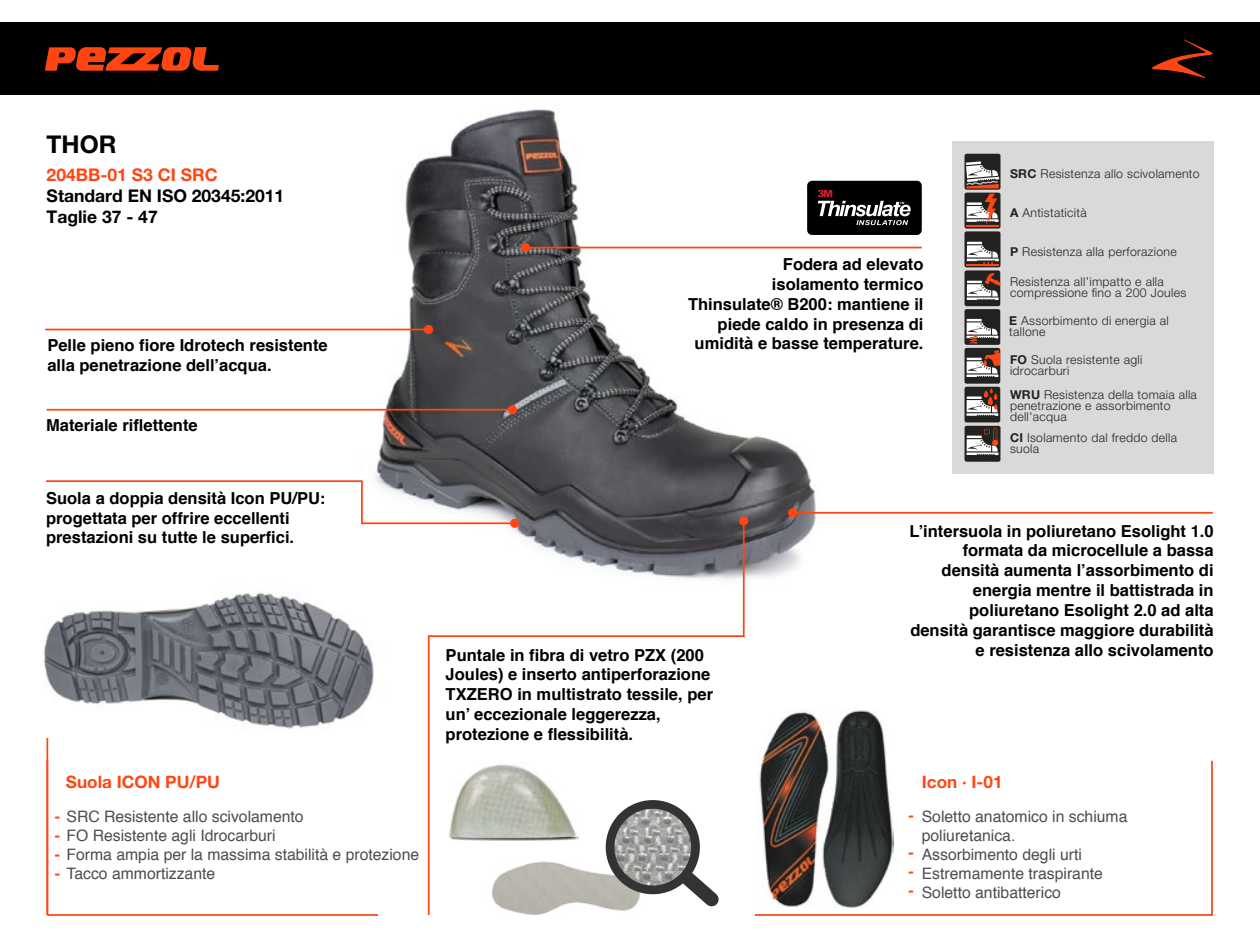
<style>
.page{position:relative;width:1260px;height:945px;background:#fff}
.page>*{position:absolute;margin:0;border:0;box-sizing:border-box;transform-origin:0 0}
.t1{font:700 24.5px "Helvetica Neue LT Std";color:#000}
.t2{font:700 17.5px/21px "Helvetica Neue LT Std";color:#000}
.t3{font:700 17.5px "Helvetica Neue LT Std";color:#ff4612}
.t4{font:700 17.15px "Helvetica Neue LT Std";color:#ff4612}
.t5{font:700 16.62px/19.8px "Helvetica";color:#000}
.t6{font:15.75px/18.9px "Helvetica";color:#4d4d4d}
.t7{font:700 15.75px/18.9px "Helvetica";color:#ff4612;text-align:justify}
.t8{font:300 12.25px/11px "Helvetica Neue LT Std";letter-spacing:.025em;color:#222221}
.s1{font-weight:700;color:#ff4612}
.s2{font-weight:700}
</style>
<div class="page">
<img style="left:338px;top:104px;width:517px;height:474px">
<hr style="left:47px;top:409px;width:466px;height:2px;background:#ff4612">
<div style="left:508px;top:405px;width:9px;height:9px;background:#ff4612;border-radius:50%"></div>
<hr style="left:525px;top:247px;width:397px;height:1px;background:#ff4612">
<div style="left:521px;top:243px;width:9px;height:9px;background:#ff4612;border-radius:50%"></div>
<hr style="left:45px;top:329px;width:384px;height:1px;background:#ff4612">
<div style="left:424px;top:325px;width:9px;height:9px;background:#ff4612;border-radius:50%"></div>
<div style="left:807px;top:181px;width:115px;height:54px;background:#010000;border-radius:5px"></div>
<svg style="left:818px;top:190px;width:93px;height:35px"></svg>
<img style="left:43px;top:592px;width:331px;height:137px">
<div style="left:0;top:23px;width:1260px;height:72px;background:#000"></div>
<svg style="left:45px;top:47px;width:174px;height:24px;background:#af2f0c"></svg>
<svg style="left:1152px;top:39px;width:61px;height:39px;background:#340e03"></svg>
<svg style="left:46px;top:479px;width:471px;height:46px"></svg>
<hr style="left:46px;top:738px;width:2px;height:177px;background:#ff4612">
<svg style="left:754px;top:760px;width:459px;height:156px"></svg>
<hr style="left:47px;top:914px;width:331px;height:2px;background:#ff4612">
<svg style="left:427px;top:519px;width:319px;height:396px"></svg>
<div style="left:739px;top:516px;width:9px;height:10px;background:#ff4612;border-radius:50%"></div>
<img style="left:448px;top:762px;width:130px;height:80px">
<img style="left:484px;top:852px;width:109px;height:62px">
<svg style="left:593px;top:787px;width:138px;height:128px"></svg>
<img style="left:756px;top:710px;width:138px;height:197px">
<hr style="left:792px;top:512px;width:421px;height:2px;background:#ff4612">
<div style="left:788px;top:508px;width:9px;height:9px;background:#ff4612;border-radius:50%"></div>
<div style="left:953px;top:141px;width:261px;height:333px;background:#d9d9d9"></div>
<div style="left:965px;top:193px;width:36px;height:36px;background:linear-gradient(to right,#222221,#222221);border-radius:2px"></div>
<hr style="left:966px;top:225px;width:33px;height:2px;background:#ff4612">
<svg style="left:967px;top:194px;width:32px;height:31px"></svg>
<div style="left:965px;top:231px;width:36px;height:36px;background:#222221;border-radius:2px"></div>
<hr style="left:966px;top:265px;width:33px;height:1px;background:#ff4612">
<svg style="left:967px;top:242px;width:32px;height:23px"></svg>
<div style="left:965px;top:270px;width:35px;height:36px;background:#222221;border-radius:2px"></div>
<svg style="left:967px;top:273px;width:33px;height:27px"></svg>
<div style="left:965px;top:309px;width:35px;height:36px;background:#222221;border-radius:2px"></div>
<svg style="left:966px;top:319px;width:32px;height:25px"></svg>
<div style="left:965px;top:387px;width:35px;height:35px;background:#222221;border-radius:2px"></div>
<svg style="left:967px;top:389px;width:31px;height:27px"></svg>
<div style="left:965px;top:348px;width:35px;height:36px;background:#222221;border-radius:2px"></div>
<svg style="left:967px;top:350px;width:33px;height:27px"></svg>
<div style="left:965px;top:154px;width:36px;height:36px;background:#222221;border-radius:2px"></div>
<svg style="left:965px;top:161px;width:34px;height:27px"></svg>
<div style="left:965px;top:426px;width:36px;height:36px;background:#222221;border-radius:2px"></div>
<svg style="left:967px;top:428px;width:31px;height:27px"></svg>
<h1 class="t1" style="left:47px;top:129px;width:71px">THOR</h1>
<p class="t3" style="left:47px;top:164px;width:173px">204BB-01 S3 CI SRC</p>
<p class="t2" style="left:47px;top:185px;width:239px">Standard EN ISO 20345:2011<br>Taglie 37 - 47</p>
<p class="t5" style="left:47px;top:336px;width:282px">Pelle pieno fiore Idrotech resistente alla penetrazione dell’acqua.</p>
<p class="t5" style="left:46px;top:415px;width:153px">Materiale riflettente</p>
<p class="t5" style="left:46px;top:488px;width:281px">Suola a doppia densità Icon PU/PU: progettata per offrire eccellenti prestazioni su tutte le superfici.</p>
<p class="t4" style="left:66px;top:771px;width:155px">Suola ICON PU/PU</p>
<p class="t6" style="left:55px;top:808px;width:251px"><span class="s1">-</span> SRC Resistente allo scivolamento</p>
<p class="t6" style="left:55px;top:827px;width:223px"><span class="s1">-</span> FO Resistente agli Idrocarburi</p>
<p class="t6" style="left:55px;top:846px;width:366px"><span class="s1">-</span> Forma ampia per la massima stabilità e protezione</p>
<p class="t6" style="left:55px;top:865px;width:162px"><span class="s1">-</span> Tacco ammortizzante</p>
<p class="t5" style="left:688px;top:254px;width:237px;text-align:right">Fodera ad elevato<br>isolamento termico<br>Thinsulate® B200: mantiene il piede caldo in presenza di umidità e basse temperature.</p>
<p class="t8" style="left:1010px;top:167px;width:191px"><span class="s2">SRC</span> Resistenza allo scivolamento</p>
<p class="t8" style="left:1010px;top:207px;width:78px"><span class="s2">A</span> Antistaticità</p>
<p class="t8" style="left:1010px;top:246px;width:168px"><span class="s2">P</span> Resistenza alla perforazione</p>
<p class="t8" style="left:1010px;top:276px;width:178px">Resistenza all’impatto e alla compressione fino a 200 Joules</p>
<p class="t8" style="left:1009px;top:315px;width:161px"><span class="s2">E</span> Assorbimento di energia al tallone</p>
<p class="t8" style="left:1010px;top:354px;width:134px"><span class="s2">FO</span> Suola resistente agli idrocarburi</p>
<p class="t8" style="left:1010px;top:389px;width:188px"><span class="s2">WRU</span> Resistenza della tomaia alla penetrazione e assorbimento dell’acqua</p>
<p class="t8" style="left:1010px;top:432px;width:169px"><span class="s2">CI</span> Isolamento dal freddo della suola</p>
<p class="t5" style="left:909px;top:521px;width:306px;text-align:right">L’intersuola in poliuretano Esolight 1.0 formata da microcellule a bassa densità aumenta l’assorbimento di energia mentre il battistrada in poliuretano Esolight 2.0 ad alta densità garantisce maggiore durabilità</p>
<p class="t5" style="left:446px;top:645px;width:260px">Puntale in fibra di vetro PZX (200</p>
<p class="t5" style="left:976px;top:640px;width:240px">e resistenza allo scivolamento</p>
<p class="t5" style="left:446px;top:665px;width:269px">Joules) e inserto antiperforazione<br>TXZERO in multistrato tessile, per un’ eccezionale leggerezza, protezione e flessibilità.</p>
<p class="t4" style="left:922px;top:771px;width:82px">Icon · I-01</p>
<p class="t7" style="left:908px;top:806px;width:7px">-</p>
<p class="t7" style="left:908px;top:844px;width:7px">- - -</p>
<p class="t6" style="left:922px;top:808px;width:207px">Soletto anatomico in schiuma poliuretanica.<br>Assorbimento degli urti<br>Estremamente traspirante<br>Soletto antibatterico</p>
</div>
